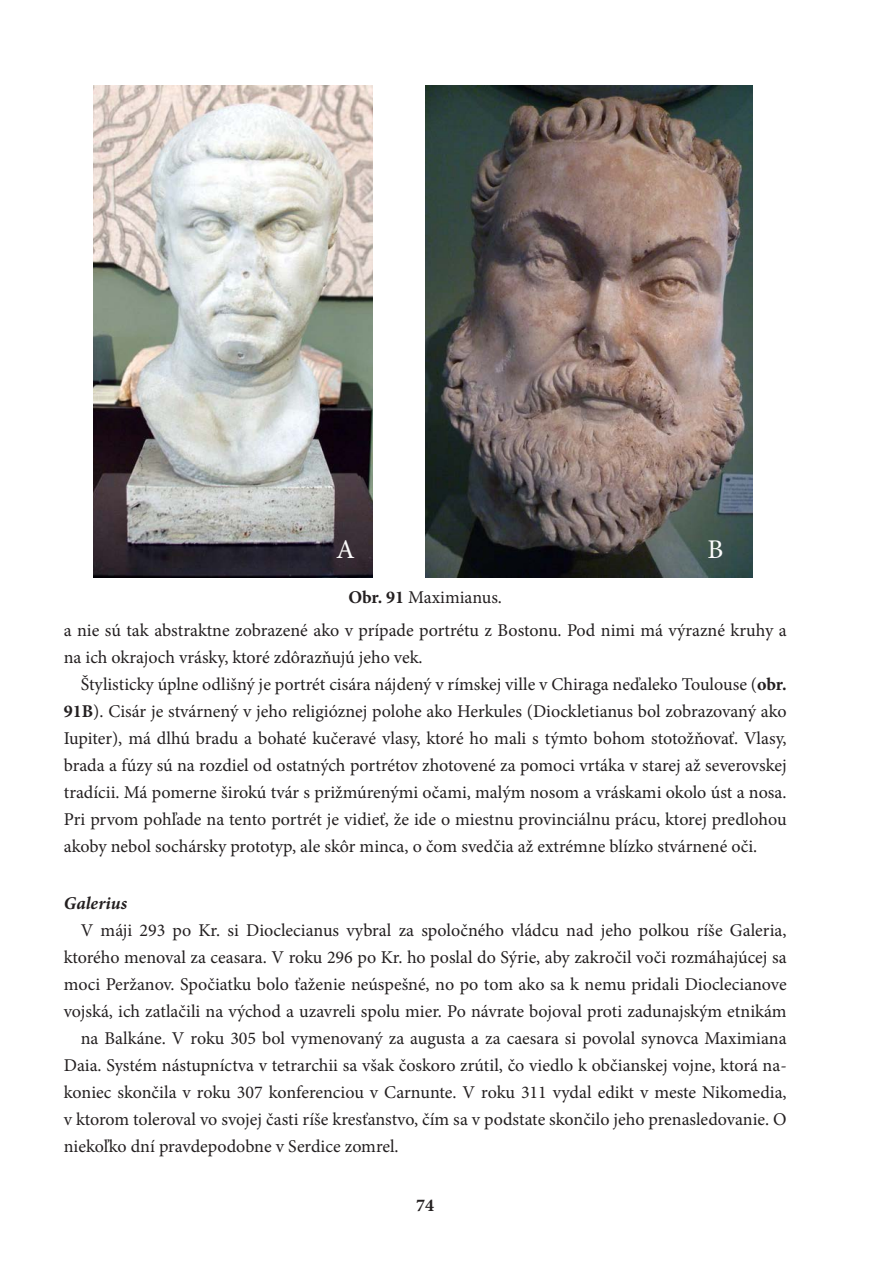
<style>
.page{position:relative;width:893px;height:1263px;background:#fff}
.page>*{position:absolute;margin:0;border:0;box-sizing:border-box;transform-origin:0 0}
.t1{font:27px "Minion Pro";color:#fcfcfc}
.t2{font:18px/27px "Minion Pro";color:#231f20}
.t3{font:italic 700 18px "Minion Pro";letter-spacing:.01em;color:#231f20}
.t4{font:700 18px "Minion Pro";color:#231f20}
.s1{font-weight:700}
</style>
<div class="page">
<img style="left:94px;top:85px;width:278px;height:492px">
<img style="left:425px;top:85px;width:328px;height:492px">
<h1 class="t1" style="left:336px;top:531px;width:20px">A</h1>
<h1 class="t1" style="left:707px;top:531px;width:17px">B</h1>
<p class="t2" style="left:348px;top:584px;width:155px"><span class="s1">Obr. 91</span> Maximianus.</p>
<p class="t2" style="left:64px;top:617px;width:724px">a nie sú tak abstraktne zobrazené ako v prípade portrétu z Bostonu. Pod nimi má výrazné kruhy a na ich okrajoch vrásky, ktoré zdôrazňujú jeho vek.</p>
<p class="t2" style="left:64px;top:671px;width:724px;text-align:justify;text-indent:17px">Štylisticky úplne odlišný je portrét cisára nájdený v rímskej ville v Chiraga neďaleko Toulouse (<span class="s1">obr.<br>91B</span>). Cisár je stvárnený v jeho religióznej polohe ako Herkules (Diockletianus bol zobrazovaný ako Iupiter), má dlhú bradu a bohaté kučeravé vlasy, ktoré ho mali s týmto bohom stotožňovať. Vlasy, brada a fúzy sú na rozdiel od ostatných portrétov zhotovené za pomoci vrtáka v starej až severovskej tradícii. Má pomerne širokú tvár s prižmúrenými očami, malým nosom a vráskami okolo úst a nosa.<br>Pri prvom pohľade na tento portrét je vidieť, že ide o miestnu provinciálnu prácu, ktorej predlohou akoby nebol sochársky prototyp, ale skôr minca, o čom svedčia až extrémne blízko stvárnené oči.</p>
<p class="t3" style="left:64px;top:890px;width:65px">Galerius</p>
<p class="t2" style="left:81px;top:917px;width:707px">V máji 293 po Kr. si Dioclecianus vybral za spoločného vládcu nad jeho polkou ríše Galeria,</p>
<p class="t2" style="left:64px;top:944px;width:724px">ktorého menoval za ceasara. V roku 296 po Kr. ho poslal do Sýrie, aby zakročil voči rozmáhajúcej sa</p>
<p class="t2" style="left:64px;top:971px;width:724px">moci Peržanov. Spočiatku bolo ťaženie neúspešné, no po tom ako sa k nemu pridali Dioclecianove</p>
<p class="t2" style="left:64px;top:998px;width:724px">vojská, ich zatlačili na východ a uzavreli spolu mier. Po návrate bojoval proti zadunajským etnikám</p>
<p class="t2" style="left:81px;top:1025px;width:707px">na Balkáne. V roku 305 bol vymenovaný za augusta a za caesara si povolal synovca Maximiana</p>
<p class="t2" style="left:64px;top:1052px;width:724px">Daia. Systém nástupníctva v tetrarchii sa však čoskoro zrútil, čo viedlo k občianskej vojne, ktorá na-</p>
<p class="t2" style="left:64px;top:1079px;width:724px">koniec skončila v roku 307 konferenciou v Carnunte. V roku 311 vydal edikt v meste Nikomedia,</p>
<p class="t2" style="left:64px;top:1106px;width:724px">v ktorom toleroval vo svojej časti ríše kresťanstvo, čím sa v podstate skončilo jeho prenasledovanie. O</p>
<p class="t2" style="left:64px;top:1133px;width:336px">niekoľko dní pravdepodobne v Serdice zomrel.</p>
<p class="t4" style="left:416px;top:1195px;width:19px">74</p>
</div>
